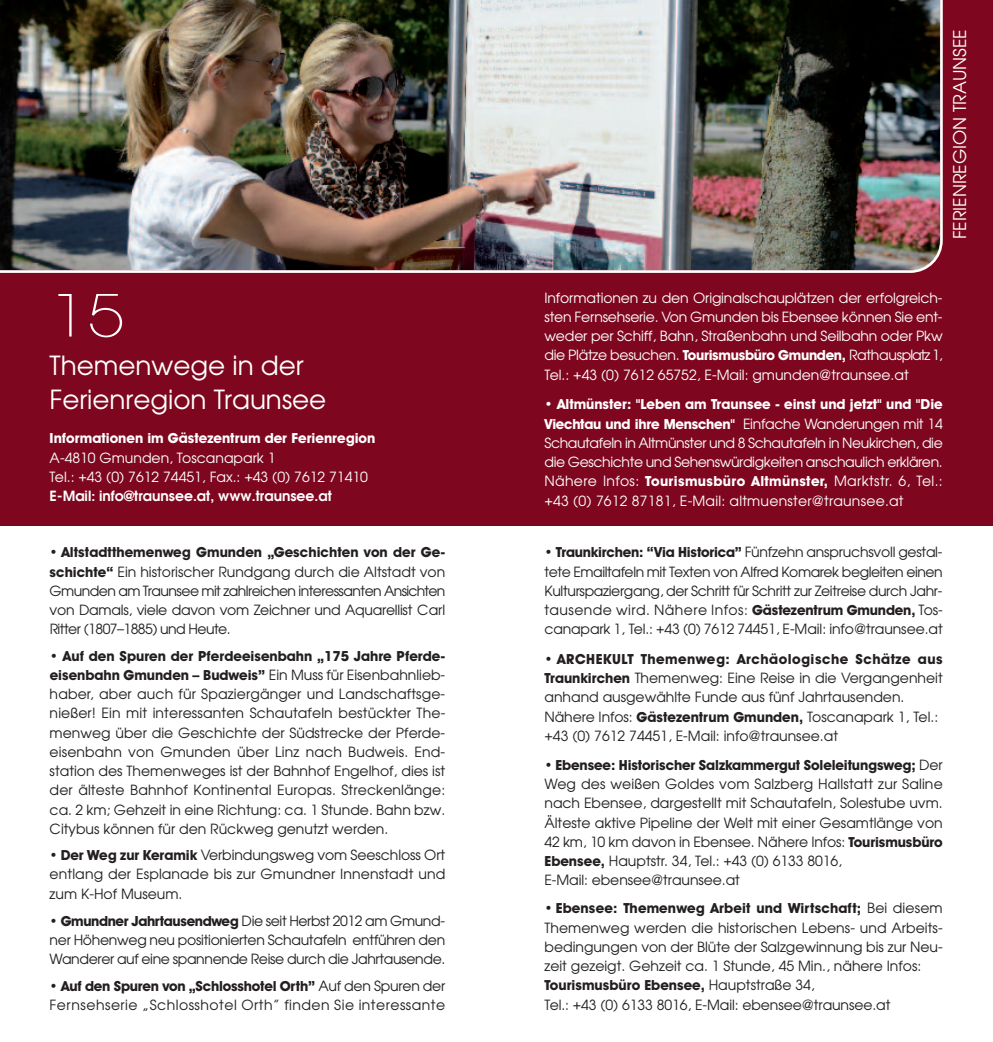
<style>
.page{position:relative;width:993px;height:1042px;background:#fff}
.page>*{position:absolute;margin:0;border:0;box-sizing:border-box;transform-origin:0 0}
.t1{font:200 59.85px "Avant Garde IT Cby BT";color:#fff;scale:1.11 1}
.t2{font:26.25px/33.2px "Avant Garde";color:#fff}
.t3{font:17.5px "Avant Garde";color:#fff}
.t4{font:14px/19.2px "Avant Garde";color:#231f20;text-align:justify}
.t5{font:14px/19.2px "Avant Garde";color:#fff;text-align:justify}
.t6{font:700 14px/19.2px "Avant Garde IT Cby BT";color:#231f20}
.t7{font:700 14px/19.2px "Avant Garde IT Cby BT";color:#fff}
.t8{font:14px "Avant Garde";letter-spacing:.035em;color:#231f20}
.t9{font:700 14px "Avant Garde IT Cby BT";letter-spacing:.035em;color:#231f20}
.t10{font:600 14px "Avant Garde";color:#fff}
.s1{font-family:"Avant Garde IT Cby BT";font-weight:700}
.s2{font-family:"Avant Garde";font-weight:400}
</style>
<div class="page">
<div style="left:0;top:0;width:992px;height:526px;background:#7e071f"></div>
<img style="left:0;top:0;width:942px;height:273px">
<h1 class="t1" style="left:50px;top:294px;width:69px">15</h1>
<h2 class="t2" style="left:50px;top:350px;width:278px">Themenwege in der<br>Ferienregion Traunsee</h2>
<p class="t7" style="left:50px;top:430px;width:327px">Informationen im Gästezentrum der Ferienregion</p>
<p class="t5" style="left:50px;top:448px;width:320px">A-4810 Gmunden, Toscanapark 1<br>Tel.: +43 (0) 7612 74451, Fax.: +43 (0) 7612 71410</p>
<p class="t10" style="left:50px;top:488px;width:284px">E-Mail: info@traunsee.at, www.traunsee.at</p>
<p class="t6" style="left:50px;top:544px;width:397px">• Altstadtthemenweg Gmunden „Geschichten von der Ge-</p>
<p class="t4" style="left:50px;top:562px;width:397px"><span class="s1">schichte“</span> Ein historischer Rundgang durch die Altstadt von Gmunden am Traunsee mit zahlreichen interessanten Ansichten von Damals, viele davon vom Zeichner und Aquarellist Carl Ritter (1807–1885) und Heute.</p>
<p class="t6" style="left:50px;top:647px;width:397px">• Auf den Spuren der Pferdeeisenbahn „175 Jahre Pferde&shy;eisenbahn Gmunden – Budweis” <span class="s2">Ein Muss für Eisenbahnlieb-</span></p>
<p class="t4" style="left:50px;top:684px;width:397px">haber, aber auch für Spaziergänger und Landschaftsge&shy;nießer! Ein mit interessanten Schautafeln bestückter The&shy;menweg über die Geschichte der Südstrecke der Pferde&shy;eisenbahn von Gmunden über Linz nach Budweis. End&shy;station des Themenweges ist der Bahnhof Engelhof, dies ist der älteste Bahnhof Kontinental Europas. Streckenlänge: ca. 2 km; Gehzeit in eine Richtung: ca. 1 Stunde. Bahn bzw.<br>Citybus können für den Rückweg genutzt werden.</p>
<p class="t4" style="left:50px;top:845px;width:397px"><span class="s1">• Der Weg zur Keramik</span> Verbindungsweg vom Seeschloss Ort entlang der Esplanade bis zur Gmundner Innenstadt und zum K-Hof Museum.</p>
<p class="t4" style="left:50px;top:911px;width:397px"><span class="s1">• Gmundner Jahrtausendweg</span> Die seit Herbst 2012 am Gmund&shy;ner Höhenweg neu positionierten Schautafeln entführen den Wanderer auf eine spannende Reise durch die Jahrtausende.</p>
<p class="t6" style="left:50px;top:977px;width:397px">• Auf den Spuren von „Schlosshotel Orth” <span class="s2">Auf den Spuren der</span></p>
<p class="t8" style="left:50px;top:997px;width:397px">Fernsehserie „Schlosshotel Orth” finden Sie interessante</p>
<p class="t3" style="left:949px;top:239px;width:211px;rotate:-90deg">FERIENREGION TRAUNSEE</p>
<p class="t5" style="left:544px;top:288px;width:399px">Informationen zu den Originalschauplätzen der erfolgreich&shy;sten Fernsehserie. Von Gmunden bis Ebensee können Sie ent&shy;weder per Schiff, Bahn, Straßenbahn und Seilbahn oder Pkw die Plätze besuchen. <span class="s1">Tourismusbüro Gmunden,</span> Rathausplatz1, Tel.: +43 (0) 7612 65752, E-Mail: gmunden@traunsee.at</p>
<p class="t7" style="left:544px;top:396px;width:399px">• Altmünster: "Leben am Traunsee - einst und jetzt" und "Die<br>Viechtau und ihre Menschen" <span class="s2">Einfache Wanderungen mit 14</span></p>
<p class="t5" style="left:544px;top:433px;width:399px">Schautafeln in Altmünster und 8 Schautafeln in Neukirchen, die die Geschichte und Sehenswürdigkeiten anschaulich erklären.<br>Nähere Infos: <span class="s1">Tourismusbüro Altmünster,</span> Marktstr. 6, Tel.: +43 (0) 7612 87181, E-Mail: altmuenster@traunsee.at</p>
<p class="t6" style="left:544px;top:544px;width:399px">• Traunkirchen: “Via Historica” <span class="s2">Fünfzehn anspruchsvoll gestal-</span></p>
<p class="t4" style="left:544px;top:562px;width:399px">tete Emailtafeln mit Texten von Alfred Komarek begleiten einen Kulturspaziergang, der Schritt für Schritt zur Zeitreise durch Jahr&shy;tausende wird. Nähere Infos: <span class="s1">Gästezentrum Gmunden,</span> Tos&shy;canapark 1, Tel.: +43 (0) 7612 74451, E-Mail: info@traunsee.at</p>
<p class="t9" style="left:544px;top:654px;width:399px">• ARCHEKULT Themenweg: Archäologische Schätze aus</p>
<p class="t4" style="left:544px;top:668px;width:399px;text-align:left"><span class="s1">Traunkirchen</span> Themenweg: Eine Reise in die Vergangenheit anhand ausgewählte Funde aus fünf Jahrtausenden.<br>Nähere Infos: <span class="s1">Gästezentrum Gmunden,</span> Toscanapark 1, Tel.: +43 (0) 7612 74451, E-Mail: info@traunsee.at</p>
<p class="t6" style="left:544px;top:756px;width:399px">• Ebensee: Historischer Salzkammergut Soleleitungsweg; <span class="s2">Der</span></p>
<p class="t4" style="left:544px;top:774px;width:399px;text-align:left">Weg des weißen Goldes vom Salzberg Hallstatt zur Saline nach Ebensee, dargestellt mit Schautafeln, Solestube uvm.<br>Älteste aktive Pipeline der Welt mit einer Gesamtlänge von 42 km, 10 km davon in Ebensee. Nähere Infos: <span class="s1">Tourismusbüro Ebensee,</span> Hauptstr. 34, Tel.: +43 (0) 6133 8016,<br>E-Mail: ebensee@traunsee.at</p>
<p class="t6" style="left:544px;top:900px;width:399px">• Ebensee: Themenweg Arbeit und Wirtschaft; <span class="s2">Bei diesem</span></p>
<p class="t4" style="left:544px;top:918px;width:399px">Themenweg werden die historischen Lebens- und Arbeits&shy;bedingungen von der Blüte der Salzgewinnung bis zur Neu&shy;zeit gezeigt. Gehzeit ca. 1 Stunde, 45 Min., nähere Infos:</p>
<p class="t6" style="left:544px;top:977px;width:272px">Tourismusbüro Ebensee, <span class="s2">Hauptstraße 34,</span></p>
<p class="t4" style="left:544px;top:995px;width:347px">Tel.: +43 (0) 6133 8016, E-Mail: ebensee@traunsee.at</p>
</div>
